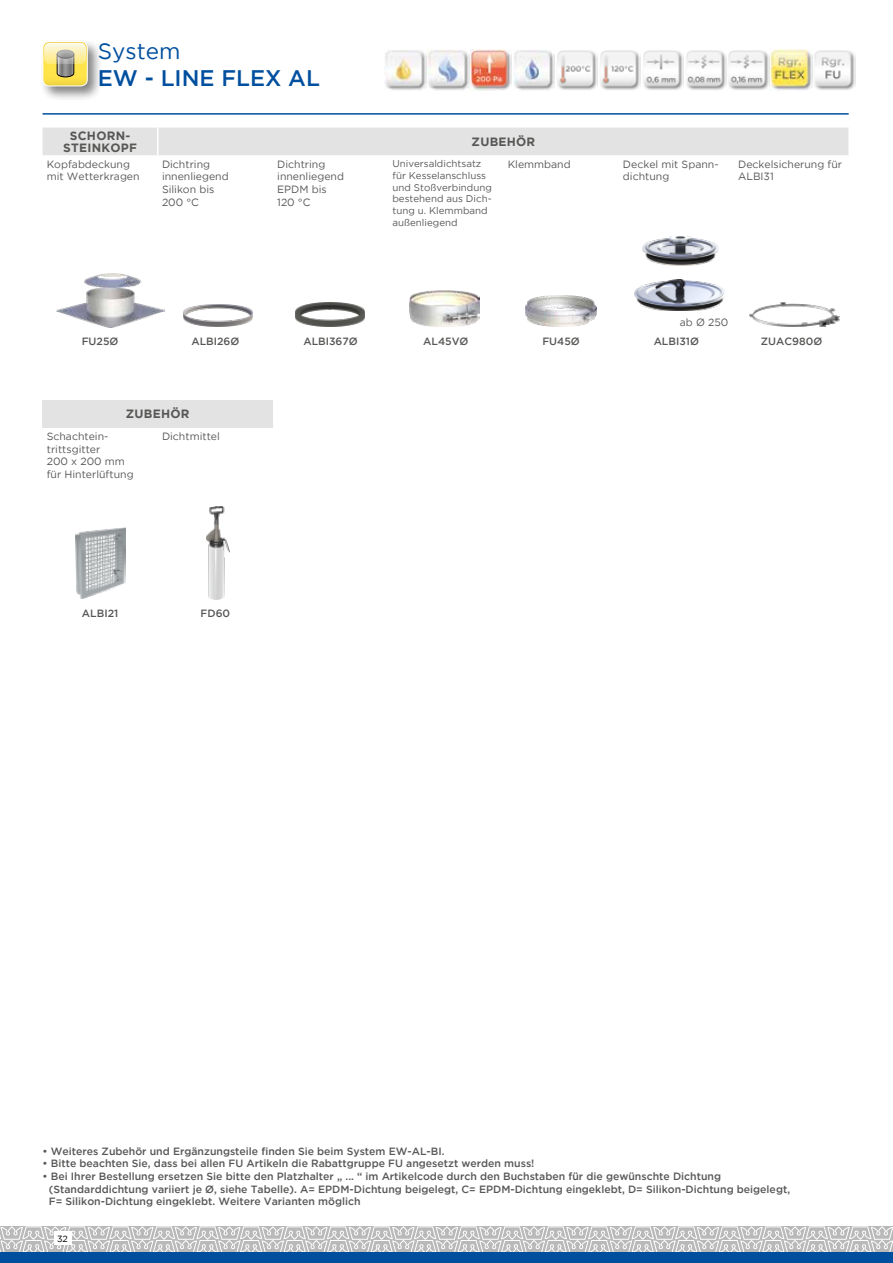
<style>
.page{position:relative;width:893px;height:1263px;background:#fff}
.page>*{position:absolute;margin:0;border:0;box-sizing:border-box;transform-origin:0 0}
.t1{font:500 22.5px "Gotham";color:#004f9f}
.t2{font:22.5px "Gotham";color:#004f9f}
.t3{font:700 12px/12px "Gotham";letter-spacing:.02em;color:#575756;text-align:center}
.t4{font:500 10.5px/12.6px "Gotham";color:#575756}
.t5{font:10.5px/12.6px "Gotham";color:#575756}
.t6{font:9.75px/11.7px "Gotham";color:#575756}
.t7{font:9px "Gotham";color:#000}
</style>
<div class="page">
<svg style="left:0;top:1226px;width:893px;height:26px;background:#cdcccc"></svg>
<div style="left:54px;top:1231px;width:17px;height:14px;background:#fff"></div>
<hr style="left:43px;top:113px;width:806px;height:2px;background:#004f9f">
<div style="left:40px;top:38px;width:63px;height:63px;background:#000;opacity:.5"></div>
<div style="left:43px;top:42px;width:44px;height:44px;background:linear-gradient(to right,#fbe049,#fbe048);border-radius:7px"></div>
<div style="left:43px;top:41px;width:45px;height:45px;border:1px solid #fff;border-radius:7px"></div>
<svg style="left:57px;top:64px;width:17px;height:14px"></svg>
<svg style="left:44px;top:43px;width:42px;height:21px"></svg>
<div style="left:0;top:1252px;width:893px;height:11px;background:#004f9f"></div>
<img style="left:471px;top:49px;width:212px;height:41px">
<img style="left:686px;top:50px;width:40px;height:40px">
<img style="left:771px;top:49px;width:41px;height:41px">
<img style="left:728px;top:50px;width:41px;height:40px">
<img style="left:814px;top:50px;width:41px;height:40px">
<img style="left:385px;top:49px;width:41px;height:41px">
<img style="left:428px;top:49px;width:41px;height:41px">
<div style="left:43px;top:400px;width:230px;height:27px;background:#e3e3e3"></div>
<img style="left:76px;top:527px;width:50px;height:72px">
<img style="left:207px;top:507px;width:22px;height:92px">
<div style="left:43px;top:128px;width:805px;height:27px;background:#e3e3e3"></div>
<img style="left:56px;top:273px;width:109px;height:54px">
<img style="left:525px;top:295px;width:72px;height:31px">
<img style="left:410px;top:291px;width:69px;height:35px">
<img style="left:184px;top:305px;width:68px;height:21px">
<img style="left:295px;top:303px;width:70px;height:23px">
<img style="left:642px;top:236px;width:76px;height:29px">
<img style="left:635px;top:280px;width:90px;height:31px">
<img style="left:749px;top:303px;width:90px;height:24px">
<h1 class="t2" style="left:98px;top:37px;width:84px">System</h1>
<h1 class="t1" style="left:98px;top:64px;width:224px">EW - LINE FLEX AL</h1>
<p class="t3" style="left:63px;top:130px;width:75px">SCHORN-<br>STEINKOPF</p>
<p class="t3" style="left:472px;top:136px;width:65px">ZUBEHÖR</p>
<p class="t5" style="left:47px;top:158px;width:94px">Kopfabdeckung mit Wetterkragen</p>
<p class="t5" style="left:162px;top:158px;width:68px">Dichtring innenliegend<br>Silikon bis<br>200 °C</p>
<p class="t5" style="left:277px;top:158px;width:68px">Dichtring innenliegend<br>EPDM bis<br>120 °C</p>
<p class="t6" style="left:392px;top:158px;width:101px">Universaldichtsatz für Kesselanschluss und Stoßverbindung bestehend aus Dich&shy;tung u. Klemmband außenliegend</p>
<p class="t5" style="left:508px;top:158px;width:64px">Klemmband</p>
<p class="t5" style="left:623px;top:158px;width:97px">Deckel mit Spann&shy;dichtung</p>
<p class="t5" style="left:738px;top:158px;width:105px">Deckelsicherung für<br>ALBI31</p>
<p class="t5" style="left:680px;top:316px;width:50px">ab Ø 250</p>
<p class="t4" style="left:82px;top:334px;width:38px">FU25Ø</p>
<p class="t4" style="left:191px;top:334px;width:49px">ALBI26Ø</p>
<p class="t4" style="left:303px;top:334px;width:56px">ALBI367Ø</p>
<p class="t4" style="left:423px;top:334px;width:47px">AL45VØ</p>
<p class="t4" style="left:542px;top:334px;width:39px">FU45Ø</p>
<p class="t4" style="left:654px;top:334px;width:47px">ALBI31Ø</p>
<p class="t4" style="left:761px;top:334px;width:63px">ZUAC980Ø</p>
<p class="t3" style="left:126px;top:408px;width:65px">ZUBEHÖR</p>
<p class="t5" style="left:47px;top:430px;width:88px">Schachtein&shy;trittsgitter<br>200 x 200 mm für Hinterlüftung</p>
<p class="t5" style="left:162px;top:430px;width:59px">Dichtmittel</p>
<p class="t4" style="left:82px;top:607px;width:38px">ALBI21</p>
<p class="t4" style="left:201px;top:607px;width:31px">FD60</p>
<p class="t4" style="left:43px;top:1145px;width:404px">• Weiteres Zubehör und Ergänzungsteile finden Sie beim System EW-AL-BI.</p>
<p class="t4" style="left:43px;top:1157px;width:493px">• Bitte beachten Sie, dass bei allen FU Artikeln die Rabattgruppe FU angesetzt werden muss!</p>
<p class="t4" style="left:49px;top:1170px;width:743px;text-indent:-6px">• Bei Ihrer Bestellung ersetzen Sie bitte den Platzhalter „ ... “ im Artikelcode durch den Buchstaben für die gewünschte Dichtung (Standarddichtung variiert je Ø, siehe Tabelle). A= EPDM-Dichtung beigelegt, C= EPDM-Dichtung eingeklebt, D= Silikon-Dichtung beigelegt,<br>F= Silikon-Dichtung eingeklebt. Weitere Varianten möglich</p>
<p class="t7" style="left:57px;top:1233px;width:12px">32</p>
</div>
